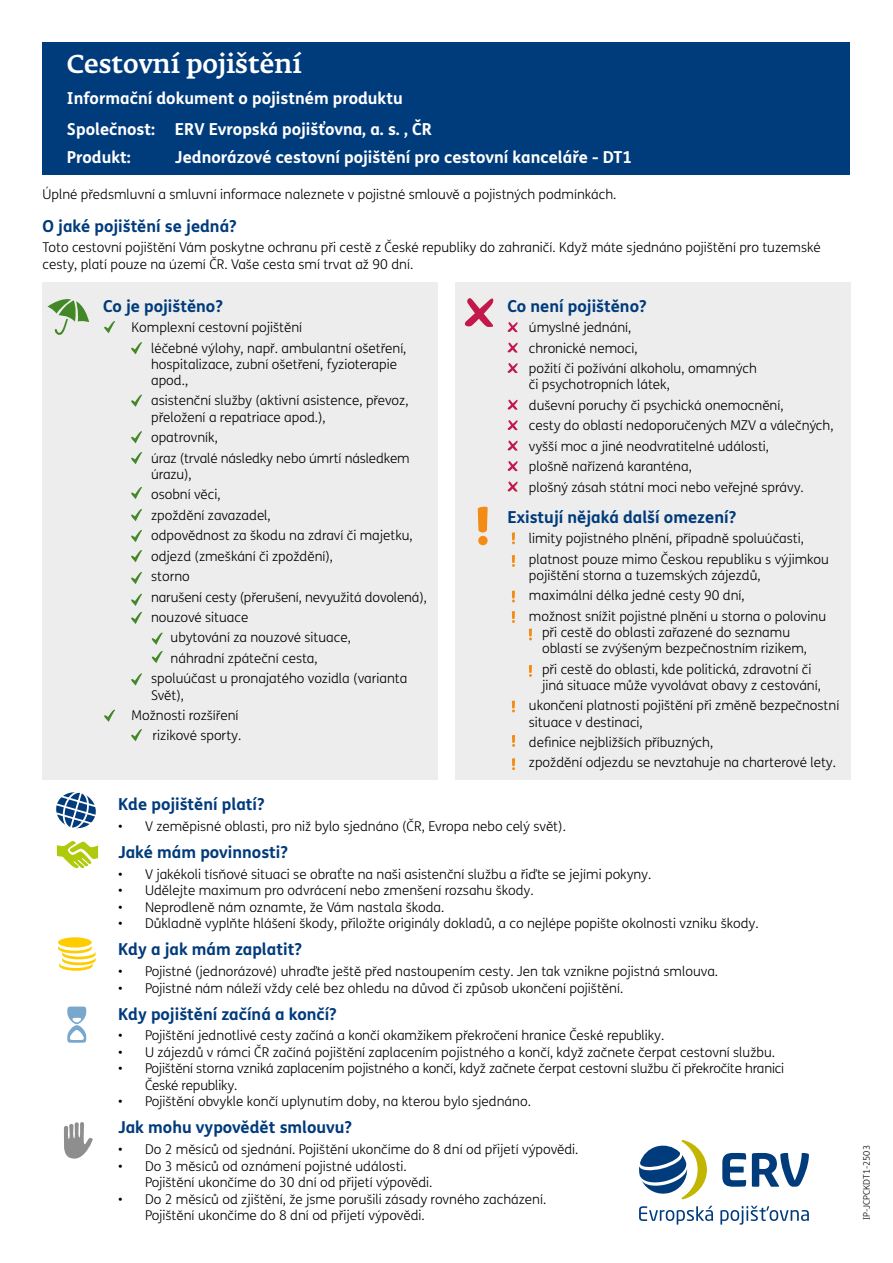
<style>
.page{position:relative;width:893px;height:1263px;background:#fff}
.page>*{position:absolute;margin:0;border:0;box-sizing:border-box;transform-origin:0 0}
.t1{font:500 25.5px "Fedra Serif A Pro";color:#fff}
.t2{font:700 16.5px "FS Me";color:#003b7b}
.t3{font:700 16.5px/31.2px "FS Me";color:#fff}
.t4{font:300 13.5px/20.4px "FS Me";color:#000}
.t5{font:300 9px "FS Me";color:#000}
</style>
<div class="page">
<div style="left:43px;top:43px;width:807px;height:132px;background:#003b7b"></div>
<svg style="left:722px;top:1153px;width:87px;height:34px"></svg>
<svg style="left:639px;top:1206px;width:74px;height:18px"></svg>
<svg style="left:720px;top:1206px;width:89px;height:18px"></svg>
<svg style="left:639px;top:1140px;width:68px;height:59px"></svg>
<svg style="left:58px;top:945px;width:38px;height:26px"></svg>
<div style="left:58px;top:937px;width:34px;height:10px;background:#fc0;border-radius:50%"></div>
<svg style="left:64px;top:1122px;width:29px;height:37px"></svg>
<svg style="left:56px;top:792px;width:40px;height:37px"></svg>
<svg style="left:67px;top:1006px;width:19px;height:37px"></svg>
<svg style="left:57px;top:841px;width:41px;height:28px"></svg>
<div style="left:42px;top:282px;width:395px;height:498px;background:#ededed"></div>
<div style="left:455px;top:282px;width:395px;height:498px;background:#ededed"></div>
<svg style="left:47px;top:299px;width:42px;height:36px"></svg>
<svg style="left:507px;top:322px;width:11px;height:10px"></svg>
<svg style="left:507px;top:342px;width:11px;height:11px"></svg>
<svg style="left:507px;top:363px;width:11px;height:10px"></svg>
<svg style="left:507px;top:399px;width:11px;height:11px"></svg>
<svg style="left:507px;top:420px;width:11px;height:10px"></svg>
<svg style="left:507px;top:440px;width:11px;height:11px"></svg>
<svg style="left:507px;top:461px;width:11px;height:10px"></svg>
<svg style="left:507px;top:481px;width:11px;height:11px"></svg>
<svg style="left:512px;top:532px;width:3px;height:12px"></svg>
<svg style="left:512px;top:555px;width:3px;height:12px"></svg>
<svg style="left:512px;top:590px;width:3px;height:12px"></svg>
<svg style="left:512px;top:611px;width:3px;height:12px"></svg>
<svg style="left:529px;top:628px;width:3px;height:12px"></svg>
<svg style="left:529px;top:665px;width:3px;height:12px"></svg>
<svg style="left:512px;top:700px;width:3px;height:12px"></svg>
<svg style="left:464px;top:298px;width:30px;height:29px"></svg>
<svg style="left:478px;top:506px;width:10px;height:26px"></svg>
<div style="left:478px;top:536px;width:10px;height:9px;background:#f28c14;border-radius:50%"></div>
<svg style="left:131px;top:342px;width:11px;height:12px"></svg>
<svg style="left:131px;top:394px;width:11px;height:13px"></svg>
<svg style="left:131px;top:431px;width:11px;height:12px"></svg>
<svg style="left:131px;top:452px;width:11px;height:12px"></svg>
<svg style="left:131px;top:487px;width:11px;height:12px"></svg>
<svg style="left:131px;top:509px;width:11px;height:12px"></svg>
<svg style="left:131px;top:530px;width:11px;height:12px"></svg>
<svg style="left:131px;top:550px;width:11px;height:12px"></svg>
<svg style="left:131px;top:572px;width:11px;height:12px"></svg>
<svg style="left:512px;top:735px;width:3px;height:12px"></svg>
<svg style="left:104px;top:321px;width:11px;height:12px"></svg>
<svg style="left:131px;top:593px;width:11px;height:31px"></svg>
<svg style="left:512px;top:758px;width:3px;height:12px"></svg>
<svg style="left:152px;top:632px;width:11px;height:31px"></svg>
<svg style="left:131px;top:673px;width:11px;height:12px"></svg>
<svg style="left:131px;top:729px;width:11px;height:12px"></svg>
<svg style="left:104px;top:709px;width:11px;height:13px"></svg>
<h1 class="t1" style="left:67px;top:49px;width:236px">Cestovní pojištění</h1>
<p class="t3" style="left:67px;top:82px;width:367px">Informační dokument o pojistném produktu<br>Společnost: ERV Evropská pojišťovna, a. s. , ČR</p>
<p class="t3" style="left:67px;top:141px;width:65px">Produkt:</p>
<p class="t3" style="left:175px;top:141px;width:459px">Jednorázové cestovní pojištění pro cestovní kanceláře - DT1</p>
<p class="t4" style="left:43px;top:183px;width:575px">Úplné předsmluvní a smluvní informace naleznete v pojistné smlouvě a pojistných podmínkách.</p>
<p class="t2" style="left:43px;top:213px;width:196px">O jaké pojištění se jedná?</p>
<p class="t4" style="left:43px;top:239px;width:780px;line-height:16.2px">Toto cestovní pojištění Vám poskytne ochranu při cestě z České republiky do zahraničí. Když máte sjednáno pojištění pro tuzemské cesty, platí pouze na území ČR. Vaše cesta smí trvat až 90 dní.</p>
<p class="t2" style="left:103px;top:293px;width:121px">Co je pojištěno?</p>
<p class="t4" style="left:151px;top:317px;width:257px;text-indent:-19px">Komplexní cestovní pojištění<br>léčebné výlohy, např. ambulantní ošetření,</p>
<p class="t4" style="left:151px;top:356px;width:247px;line-height:16.2px">hospitalizace, zubní ošetření, fyzioterapie apod.,</p>
<p class="t4" style="left:151px;top:392px;width:259px;line-height:16.2px">asistenční služby (aktivní asistence, převoz, přeložení a repatriace apod.),</p>
<p class="t4" style="left:151px;top:427px;width:260px">opatrovník,<br>úraz (trvalé následky nebo úmrtí následkem</p>
<p class="t4" style="left:151px;top:463px;width:42px">úrazu),</p>
<p class="t4" style="left:151px;top:484px;width:71px">osobní věci,</p>
<p class="t4" style="left:151px;top:504px;width:121px">zpoždění zavazadel,</p>
<p class="t4" style="left:151px;top:525px;width:263px">odpovědnost za škodu na zdraví či majetku,</p>
<p class="t4" style="left:151px;top:545px;width:184px">odjezd (zmeškání či zpoždění),</p>
<p class="t4" style="left:151px;top:566px;width:40px">storno</p>
<p class="t4" style="left:151px;top:586px;width:277px">narušení cesty (přerušení, nevyužitá dovolená),</p>
<p class="t4" style="left:151px;top:607px;width:99px">nouzové situace</p>
<p class="t4" style="left:171px;top:627px;width:182px">ubytování za nouzové situace,</p>
<p class="t4" style="left:171px;top:648px;width:149px">náhradní zpáteční cesta,</p>
<p class="t4" style="left:151px;top:668px;width:258px">spoluúčast u pronajatého vozidla (varianta</p>
<p class="t4" style="left:151px;top:684px;width:34px">Svět),</p>
<p class="t4" style="left:132px;top:705px;width:108px">Možnosti rozšíření</p>
<p class="t4" style="left:153px;top:725px;width:90px">rizikové sporty.</p>
<p class="t2" style="left:508px;top:293px;width:140px">Co není pojištěno?</p>
<p class="t4" style="left:529px;top:317px;width:229px">úmyslné jednání,<br>chronické nemoci,<br>požití či požívání alkoholu, omamných</p>
<p class="t4" style="left:529px;top:374px;width:306px">či psychotropních látek,<br>duševní poruchy či psychická onemocnění,<br>cesty do oblastí nedoporučených MZV a válečných, vyšší moc a jiné neodvratitelné události,<br>plošně nařízená karanténa,<br>plošný zásah státní moci nebo veřejné správy.</p>
<p class="t2" style="left:508px;top:504px;width:230px">Existují nějaká další omezení?</p>
<p class="t4" style="left:529px;top:528px;width:302px">limity pojistného plnění, případně spoluúčasti, platnost pouze mimo Českou republiku s výjimkou</p>
<p class="t4" style="left:529px;top:565px;width:299px">pojištění storna a tuzemských zájezdů, maximální délka jedné cesty 90 dní,<br>možnost snížit pojistné plnění u storna o polovinu</p>
<p class="t4" style="left:542px;top:624px;width:267px;line-height:16.2px">při cestě do oblasti zařazené do seznamu oblastí se zvýšeným bezpečnostním rizikem,</p>
<p class="t4" style="left:542px;top:660px;width:280px;line-height:16.2px">při cestě do oblasti, kde politická, zdravotní či jiná situace může vyvolávat obavy z cestování,</p>
<p class="t4" style="left:529px;top:697px;width:312px;line-height:16.2px">ukončení platnosti pojištění při změně bezpečnostní situace v destinaci,</p>
<p class="t4" style="left:529px;top:732px;width:309px">definice nejbližších příbuzných,<br>zpoždění odjezdu se nevztahuje na charterové lety.</p>
<p class="t2" style="left:118px;top:792px;width:148px">Kde pojištění platí?</p>
<p class="t4" style="left:118px;top:816px;width:449px">• V zeměpisné oblasti, pro niž bylo sjednáno (ČR, Evropa nebo celý svět).</p>
<p class="t2" style="left:118px;top:839px;width:171px">Jaké mám povinnosti?</p>
<p class="t4" style="left:118px;top:863px;width:535px">• V jakékoli tísňové situaci se obraťte na naši asistenční službu a řiďte se jejími pokyny.</p>
<p class="t4" style="left:118px;top:880px;width:417px">• Udělejte maximum pro odvrácení nebo zmenšení rozsahu škody.</p>
<p class="t4" style="left:118px;top:896px;width:328px">• Neprodleně nám oznamte, že Vám nastala škoda.</p>
<p class="t4" style="left:118px;top:913px;width:642px">• Důkladně vyplňte hlášení škody, přiložte originály dokladů, a co nejlépe popište okolnosti vzniku škody.</p>
<p class="t2" style="left:118px;top:937px;width:185px">Kdy a jak mám zaplatit?</p>
<p class="t4" style="left:118px;top:961px;width:602px">• Pojistné (jednorázové) uhraďte ještě před nastoupením cesty. Jen tak vznikne pojistná smlouva.</p>
<p class="t4" style="left:118px;top:977px;width:507px">• Pojistné nám náleží vždy celé bez ohledu na důvod či způsob ukončení pojištění.</p>
<p class="t2" style="left:118px;top:1001px;width:220px">Kdy pojištění začíná a končí?</p>
<p class="t4" style="left:118px;top:1025px;width:548px">• Pojištění jednotlivé cesty začíná a končí okamžikem překročení hranice České republiky.</p>
<p class="t4" style="left:118px;top:1041px;width:659px">• U zájezdů v rámci ČR začíná pojištění zaplacením pojistného a končí, když začnete čerpat cestovní službu.</p>
<p class="t4" style="left:145px;top:1060px;width:641px;line-height:16.5px;text-indent:-27px">• Pojištění storna vzniká zaplacením pojistného a končí, když začnete čerpat cestovní službu či překročíte hranici<br>České republiky.</p>
<p class="t4" style="left:118px;top:1091px;width:414px">• Pojištění obvykle končí uplynutím doby, na kterou bylo sjednáno.</p>
<p class="t2" style="left:118px;top:1115px;width:236px">Jak mohu vypovědět smlouvu?</p>
<p class="t4" style="left:118px;top:1139px;width:462px">• Do 2 měsíců od sjednání. Pojištění ukončíme do 8 dní od přijetí výpovědi.</p>
<p class="t4" style="left:145px;top:1157px;width:289px;line-height:16.5px;text-indent:-27px">• Do 3 měsíců od oznámení pojistné události.<br>Pojištění ukončíme do 30 dní od přijetí výpovědi.</p>
<p class="t4" style="left:145px;top:1190px;width:403px;line-height:16.5px;text-indent:-27px">• Do 2 měsíců od zjištění, že jsme porušili zásady rovného zacházení.<br>Pojištění ukončíme do 8 dní od přijetí výpovědi.</p>
<p class="t5" style="left:861px;top:1220px;width:76px;rotate:-90deg">IP-JCPCKDT1-2503</p>
</div>
